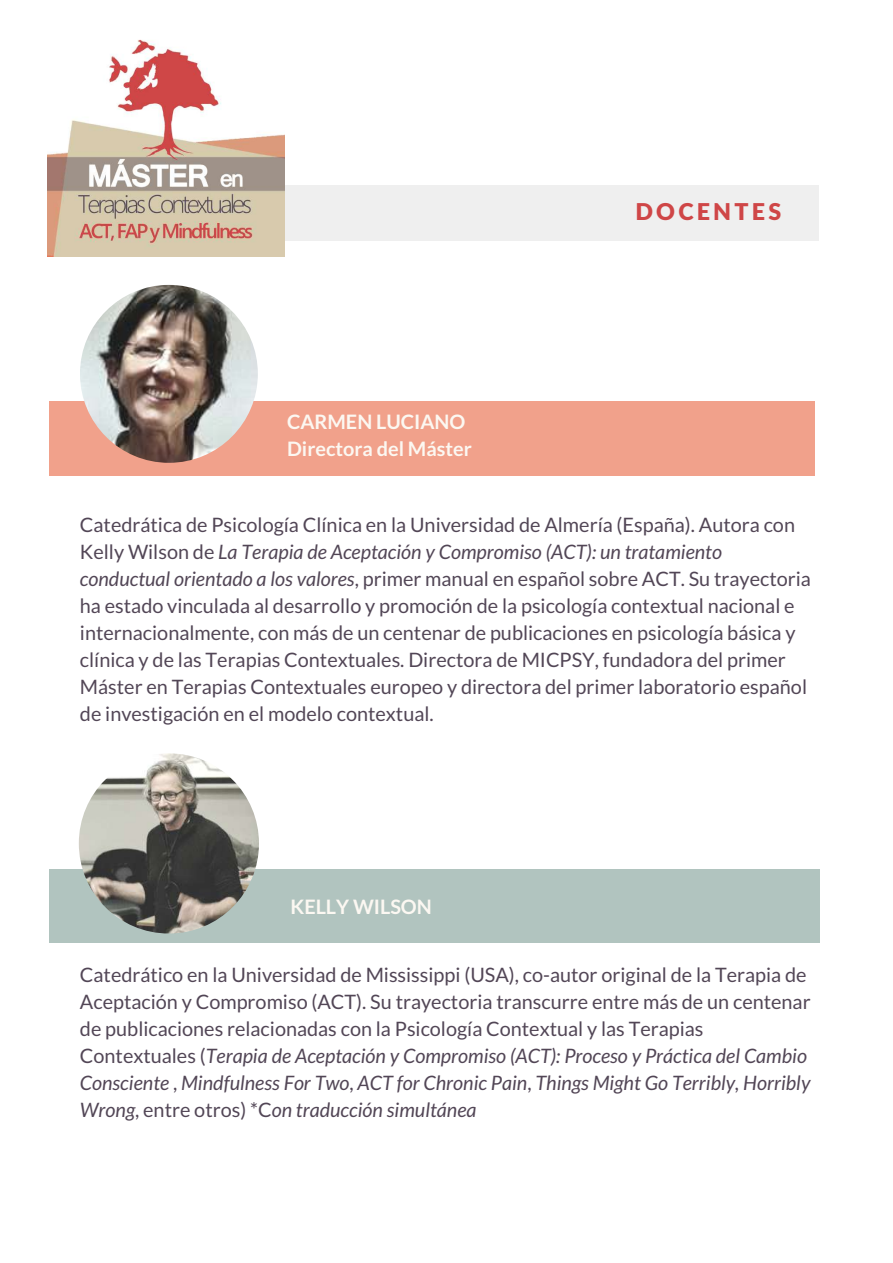
<style>
.page{position:relative;width:893px;height:1263px;background:#fff}
.page>*{position:absolute;margin:0;border:0;box-sizing:border-box;transform-origin:0 0}
.t1{font:900 23.25px "Lato Latin";letter-spacing:.14em;color:#cf4647}
.t2{font:19.8px/27px "Lato";color:#524656}
.t3{font:700 19.8px/27px "Lato";color:#fcf8f2}
.s1{font-style:italic}
</style>
<div class="page">
<div style="left:47px;top:186px;width:772px;height:55px;background:#efefef"></div>
<img style="left:47px;top:39px;width:238px;height:218px">
<div style="left:50px;top:401px;width:765px;height:74px;background:#f1a18b"></div>
<img style="left:80px;top:285px;width:177px;height:178px;border-radius:50%">
<div style="left:50px;top:869px;width:770px;height:73px;background:#b1c4bf"></div>
<img style="left:79px;top:753px;width:180px;height:180px;border-radius:50%">
<p class="t3" style="left:287px;top:408px;width:186px">CARMEN LUCIANO<br>Directora del Máster</p>
<p class="t1" style="left:635px;top:197px;width:147px">DOCENTES</p>
<p class="t2" style="left:80px;top:510px;width:733px">Catedrática de Psicología Clínica en la Universidad de Almería (España). Autora con Kelly Wilson de <span class="s1">La Terapia de Aceptación y Compromiso (ACT): un tratamiento conductual orientado a los valores</span>, primer manual en español sobre ACT. Su trayectoria ha estado vinculada al desarrollo y promoción de la psicología contextual nacional e internacionalmente, con más de un centenar de publicaciones en psicología básica y clínica y de las Terapias Contextuales. Directora de MICPSY, fundadora del primer Máster en Terapias Contextuales europeo y directora del primer laboratorio español de investigación en el modelo contextual.</p>
<p class="t3" style="left:290px;top:893px;width:143px">KELLY WILSON</p>
<p class="t2" style="left:80px;top:961px;width:732px">Catedrático en la Universidad de Mississippi (USA), co-autor original de la Terapia de Aceptación y Compromiso (ACT). Su trayectoria transcurre entre más de un centenar de publicaciones relacionadas con la Psicología Contextual y las Terapias Contextuales (<span class="s1">Terapia de Aceptación y Compromiso (ACT): Proceso y Práctica del Cambio Consciente</span> , <span class="s1">Mindfulness For Two</span>, <span class="s1">ACT for Chronic Pain</span>, <span class="s1">Things Might Go Terribly, Horribly Wrong</span>, entre otros) *C<span class="s1">on traducción simultánea</span></p>
</div>
